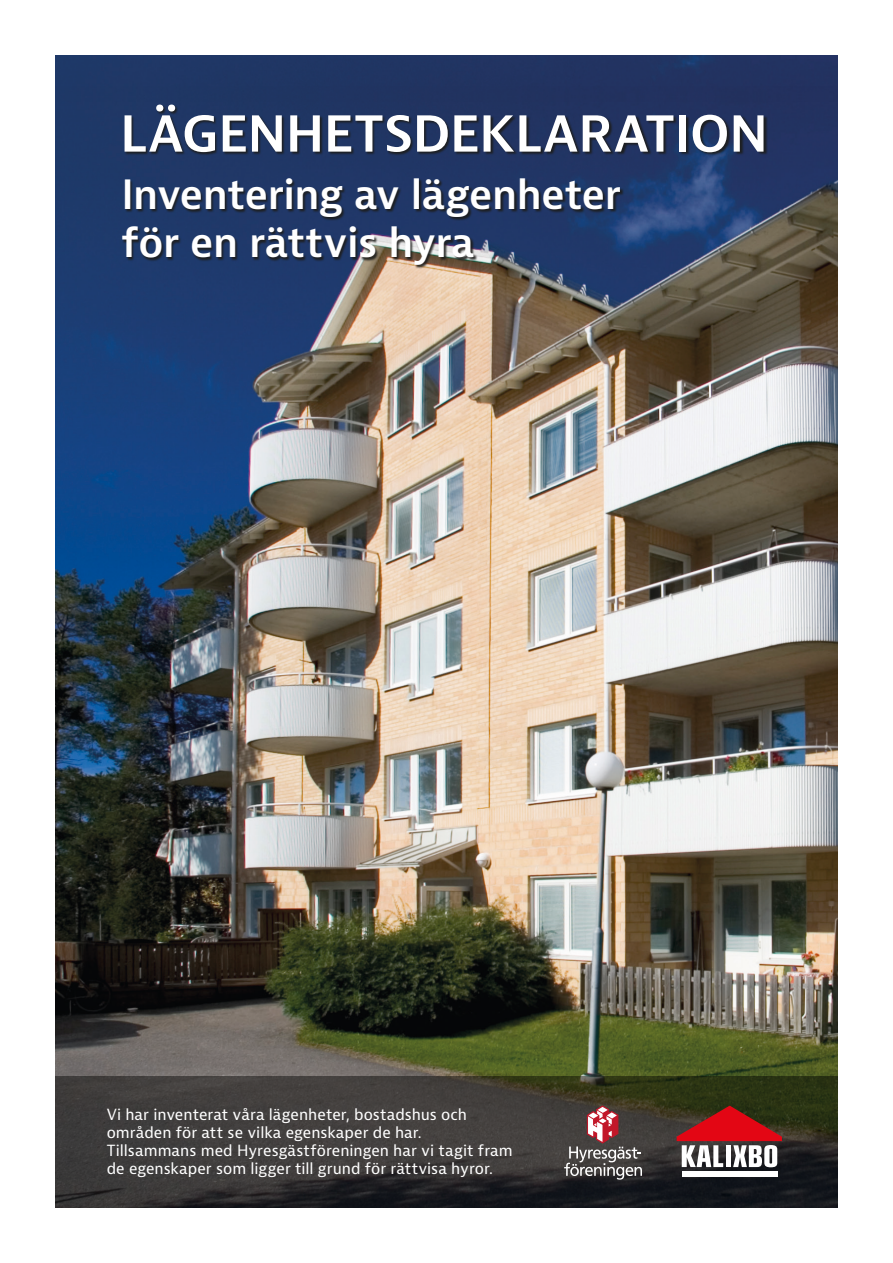
<style>
.page{position:relative;width:893px;height:1263px;background:#fff}
.page>*{position:absolute;margin:0;border:0;box-sizing:border-box;transform-origin:0 0}
.t1{font:600 52.65px "Bernina Sans";letter-spacing:-.02em;color:#fff}
.t2{font:600 39.3px/47.7px "Bernina Sans";letter-spacing:-.01em;color:#fff}
.t3{font:15px/18px "Bernina Sans";color:#fff}
</style>
<div class="page">
<div style="left:55px;top:55px;width:783px;height:31px;background:#213463"></div>
<img style="left:55px;top:86px;width:783px;height:990px">
<svg style="left:55px;top:1076px;width:783px;height:132px;background:#353430"></svg>
<div style="left:123px;top:105px;width:645px;height:164px;background:#1d1d1b;opacity:.9"></div>
<svg style="left:677px;top:1105px;width:105px;height:62px"></svg>
<div style="left:682px;top:1171px;width:95px;height:6px;background:#fff"></div>
<svg style="left:564px;top:1106px;width:78px;height:74px;background:#6c5b5b"></svg>
<h1 class="t1" style="left:120px;top:98px;width:650px">LÄGENHETSDEKLARATION</h1>
<h2 class="t2" style="left:121px;top:172px;width:501px">Inventering av lägenheter för en rättvis hyra</h2>
<p class="t3" style="left:107px;top:1106px;width:408px">Vi har inventerat våra lägenheter, bostadshus och områden för att se vilka egenskaper de har.<br>Tillsammans med Hyresgästföreningen har vi tagit fram de egenskaper som ligger till grund för rättvisa hyror.</p>
</div>
